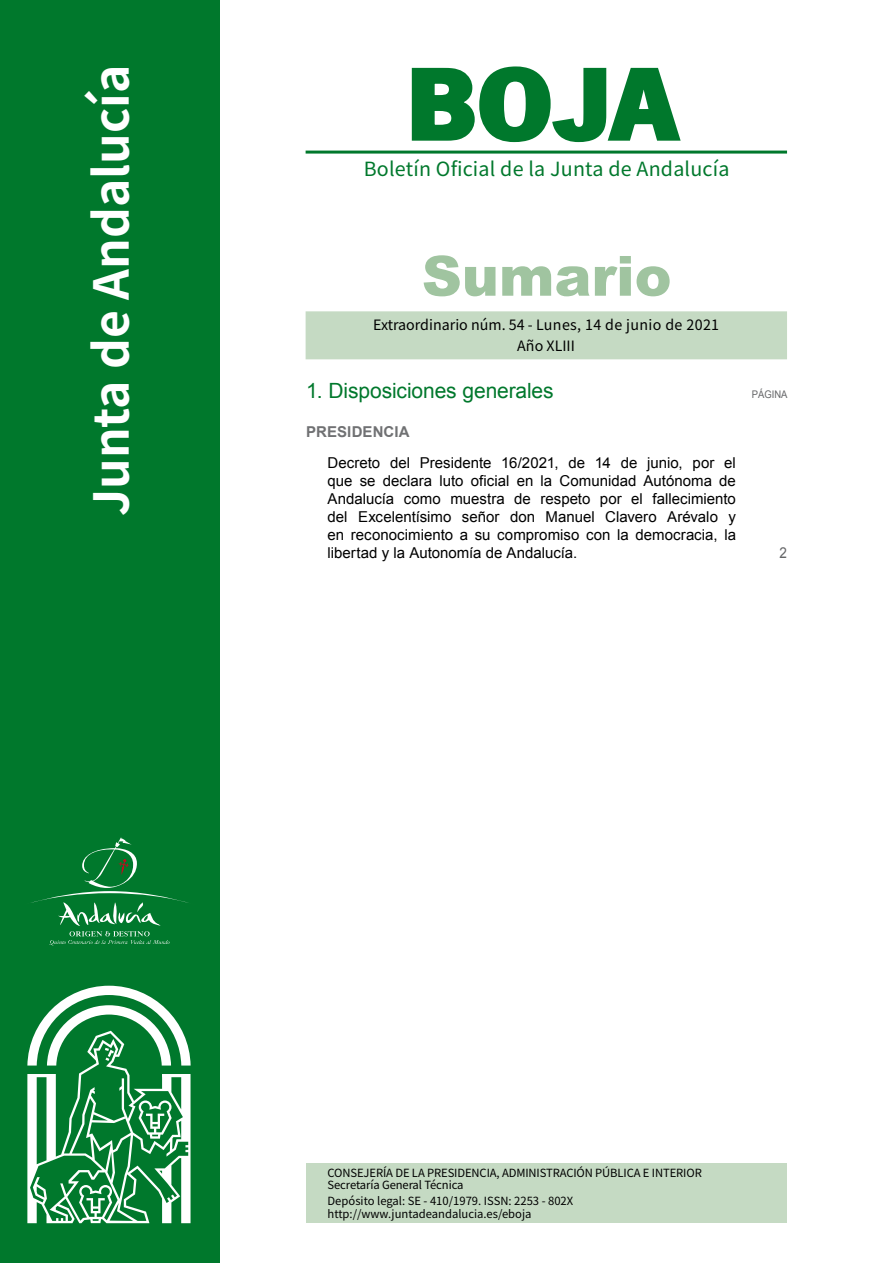
<style>
.page{position:relative;width:893px;height:1263px;background:#fff}
.page>*{position:absolute;margin:0;border:0;box-sizing:border-box;transform-origin:0 0}
.t1{font:700 105px "News Got T";color:#00782c;scale:1.14 1}
.t2{font:900 55.5px "Arial";color:#a0c4a0}
.t3{font:700 48px "Noto Sans HK";color:#fff}
.t4{font:21px "Arial";letter-spacing:-.005em;color:#00782c}
.t5{font:19.5px "Noto Sans HK";letter-spacing:.01em;color:#00782c}
.t6{font:15px/18px "Arial";color:#000;text-align:justify}
.t7{font:700 15px "Arial";letter-spacing:.01em;color:#707173}
.t8{font:15px "Arial";color:#646567;scale:.9 1}
.t9{font:14.25px/21px "Noto Sans HK";color:#000;text-align:center}
.t10{font:11.25px/12px "Noto Sans HK";letter-spacing:-.01em;color:#000}
.t11{font:10.5px "Arial";color:#646567;scale:.9 1}
</style>
<div class="page">
<hr style="left:305px;top:151px;width:482px;height:3px;background:#00782c">
<div style="left:0;top:0;width:219px;height:1263px;background:#00782c"></div>
<svg style="left:411px;top:66px;width:270px;height:77px"></svg>
<svg style="left:31px;top:837px;width:158px;height:108px"></svg>
<div style="left:305px;top:311px;width:482px;height:48px;background:#c5dac3"></div>
<svg style="left:27px;top:986px;width:164px;height:237px"></svg>
<div style="left:306px;top:1164px;width:481px;height:59px;background:#c5dac3"></div>
<h3 class="t3" style="left:84px;top:516px;width:453px;rotate:-90deg">Junta de Andalucía</h3>
<h1 class="t1" style="left:405px;top:42px;width:240px">BOJA</h1>
<h3 class="t5" style="left:364px;top:158px;width:367px">Boletín Oficial de la Junta de Andalucía</h3>
<h2 class="t2" style="left:422px;top:236px;width:251px">Sumario</h2>
<p class="t9" style="left:373px;top:315px;width:347px">Extraordinario núm. 54 - Lunes, 14 de junio de 2021<br>Año XLIII</p>
<h3 class="t4" style="left:306px;top:377px;width:249px">1. Disposiciones generales</h3>
<p class="t11" style="left:751px;top:388px;width:41px">PÁGINA</p>
<p class="t7" style="left:306px;top:422px;width:105px">PRESIDENCIA</p>
<p class="t6" style="left:327px;top:454px;width:410px">Decreto del Presidente 16/2021, de 14 de junio, por el que se declara luto oficial en la Comunidad Autónoma de Andalucía como muestra de respeto por el fallecimiento del Excelentísimo señor don Manuel Clavero Arévalo y en reconocimiento a su compromiso con la democracia, la libertad y la Autonomía de Andalucía.</p>
<p class="t8" style="left:779px;top:543px;width:10px">2</p>
<p class="t10" style="left:327px;top:1167px;width:376px">CONSEJERÍA DE LA PRESIDENCIA, ADMINISTRACIÓN PÚBLICA E INTERIOR<br>Secretaría General Técnica</p>
<p class="t10" style="left:327px;top:1194px;width:247px;line-height:13.5px">Depósito legal: SE - 410/1979. ISSN: 2253 - 802X http://www.juntadeandalucia.es/eboja</p>
</div>
